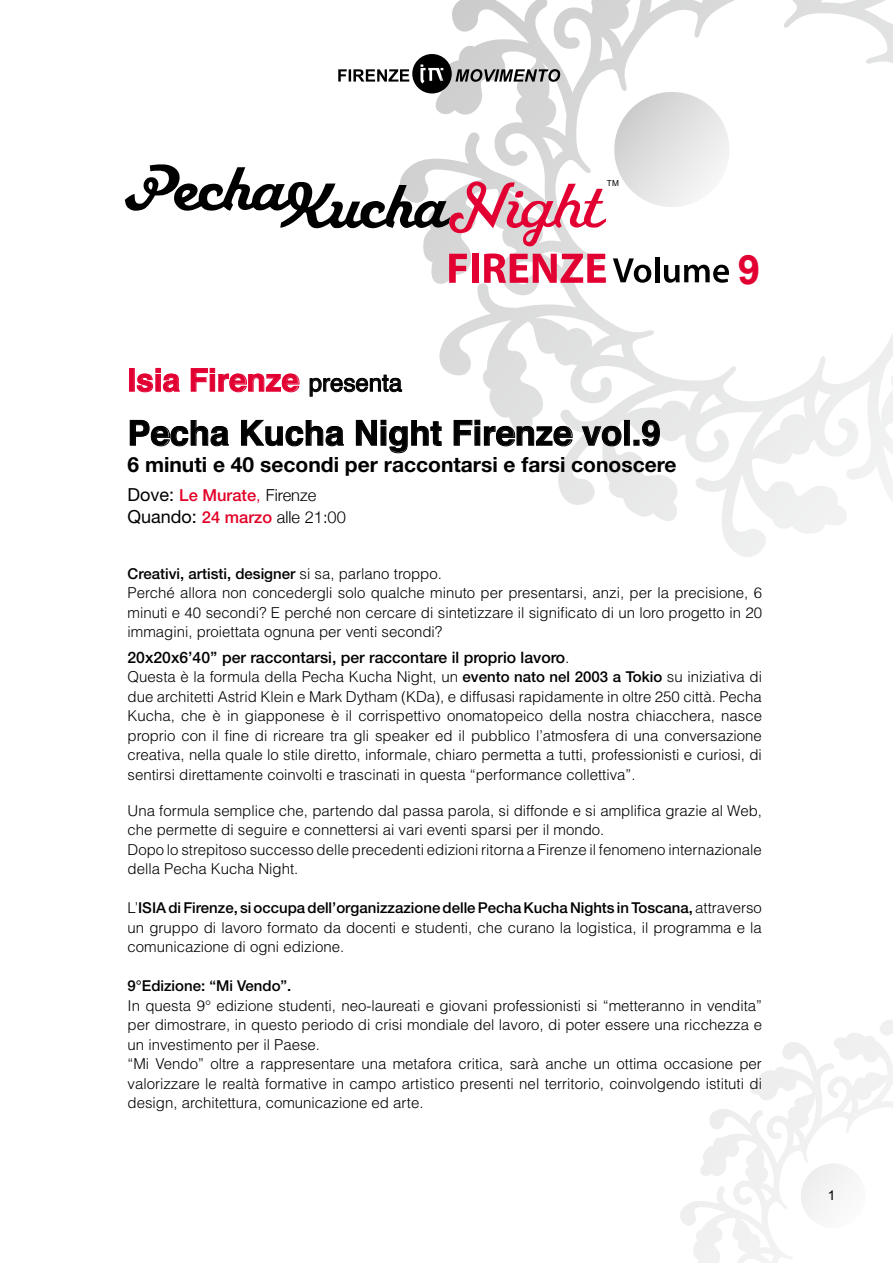
<style>
.page{position:relative;width:893px;height:1263px;background:#fff}
.page>*{position:absolute;margin:0;border:0;box-sizing:border-box;transform-origin:0 0}
.t1{font:700 40.5px "Arial";color:#e20032}
.t2{font:700 34.5px "Helvetica";color:#000}
.t3{font:700 31.5px "Helvetica";color:#e20032}
.t4{font:700 21px "Helvetica Neue";color:#000}
.t5{font:300 16.5px "Helvetica Neue";color:#000}
.t6{font:500 16.5px "Helvetica Neue LT Std";color:#e20027}
.t7{font:500 15.75px "Helvetica Neue LT Std";color:#000}
.t8{font:300 15px/19.5px "Helvetica";color:#000}
.t9{font:500 15px "Helvetica Neue LT Std";color:#000}
.t10{font:13.5px "Arial";color:#000}
.t11{font:8.25px "Arial";color:#000}
.s1{font-weight:400;font-size:24px;color:#000}
.s2{font-family:"Helvetica Neue";font-weight:400;font-size:18px;color:#000}
.s3{font-family:"Helvetica Neue";font-weight:300}
.s4{font-family:"Helvetica Neue";font-weight:300;color:#000}
.s5{font-weight:400;font-size:18px}
.s6{font-family:"Helvetica Neue LT Std";font-weight:500;color:#e20027}
.s7{font-family:"Helvetica";font-weight:300}
.s8{font-family:"Helvetica Neue LT Std";font-weight:500}
</style>
<div class="page">
<svg style="left:555px;top:0;width:338px;height:402px"></svg>
<div style="left:129px;top:368px;width:6px;height:24px;border:1px solid #e20032"></div>
<svg style="left:137px;top:368px;width:43px;height:25px"></svg>
<svg style="left:191px;top:368px;width:109px;height:25px"></svg>
<svg style="left:309px;top:374px;width:93px;height:23px"></svg>
<svg style="left:130px;top:420px;width:99px;height:27px"></svg>
<svg style="left:241px;top:420px;width:103px;height:27px"></svg>
<svg style="left:356px;top:419px;width:86px;height:34px"></svg>
<svg style="left:453px;top:419px;width:120px;height:28px"></svg>
<svg style="left:581px;top:425px;width:41px;height:22px"></svg>
<div style="left:624px;top:420px;width:6px;height:26px;border:1px solid #000"></div>
<svg style="left:634px;top:420px;width:26px;height:27px"></svg>
<svg style="left:125px;top:54px;width:607px;height:229px"></svg>
<svg style="left:767px;top:1107px;width:115px;height:156px"></svg>
<p class="t11" style="left:607px;top:178px;width:13px">TM</p>
<h3 class="t3" style="left:128px;top:355px;width:276px">Isia Firenze <span class="s1">presenta</span></h3>
<h2 class="t2" style="left:128px;top:405px;width:534px">Pecha Kucha Night Firenze vol.9</h2>
<h3 class="t4" style="left:128px;top:452px;width:551px">6 minuti e 40 secondi per raccontarsi e farsi conoscere</h3>
<p class="t6" style="left:128px;top:485px;width:190px"><span class="s2">Dove:</span> Le Murate<span class="s3">,</span> <span class="s4">Firenze</span></p>
<p class="t5" style="left:128px;top:507px;width:220px"><span class="s5">Quando:</span> <span class="s6">24 marzo</span> alle 21:00</p>
<h1 class="t1" style="left:738px;top:243px;width:24px">9</h1>
<p class="t9" style="left:128px;top:564px;width:316px">Creativi, artisti, designer <span class="s7">si sa, parlano troppo.</span></p>
<p class="t8" style="left:128px;top:583px;width:636px;text-align:justify">Perché allora non concedergli solo qualche minuto per presentarsi, anzi, per la precisione, 6 minuti e 40 secondi? E perché non cercare di sintetizzare il significato di un loro progetto in 20 immagini, proiettata ognuna per venti secondi?</p>
<p class="t7" style="left:128px;top:648px;width:444px">20x20x6’40’’ per raccontarsi, per raccontare il proprio lavoro<span class="s7">.</span></p>
<p class="t8" style="left:128px;top:667px;width:636px;text-align:justify">Questa è la formula della Pecha Kucha Night, un <span class="s8">evento nato nel 2003 a Tokio</span> su iniziativa di due architetti Astrid Klein e Mark Dytham (KDa), e diffusasi rapidamente in oltre 250 città. Pecha Kucha, che è in giapponese è il corrispettivo onomatopeico della nostra chiacchera, nasce proprio con il fine di ricreare tra gli speaker ed il pubblico l’atmosfera di una conversazione creativa, nella quale lo stile diretto, informale, chiaro permetta a tutti, professionisti e curiosi, di sentirsi direttamente coinvolti e trascinati in questa “performance collettiva”.</p>
<p class="t8" style="left:128px;top:800px;width:636px">Una formula semplice che, partendo dal passa parola, si diffonde e si amplifica grazie al Web, che permette di seguire e connettersi ai vari eventi sparsi per il mondo.<br>Dopo lo strepitoso successo delle precedenti edizioni ritorna a Firenze il fenomeno internazionale della Pecha Kucha Night.</p>
<p class="t9" style="left:128px;top:899px;width:636px"><span class="s7">L’</span>ISIA di Firenze, si occupa dell’organizzazione delle Pecha Kucha Nights in Toscana, <span class="s7">attraverso</span></p>
<p class="t8" style="left:128px;top:917px;width:636px">un gruppo di lavoro formato da docenti e studenti, che curano la logistica, il programma e la comunicazione di ogni edizione.</p>
<p class="t9" style="left:128px;top:977px;width:165px">9°Edizione: “Mi Vendo”.</p>
<p class="t8" style="left:128px;top:995px;width:636px">In questa 9° edizione studenti, neo-laureati e giovani professionisti si “metteranno in vendita” per dimostrare, in questo periodo di crisi mondiale del lavoro, di poter essere una ricchezza e un investimento per il Paese.<br>“Mi Vendo” oltre a rappresentare una metafora critica, sarà anche un ottima occasione per valorizzare le realtà formative in campo artistico presenti nel territorio, coinvolgendo istituti di design, architettura, comunicazione ed arte.</p>
<p class="t10" style="left:828px;top:1186px;width:9px">1</p>
</div>
